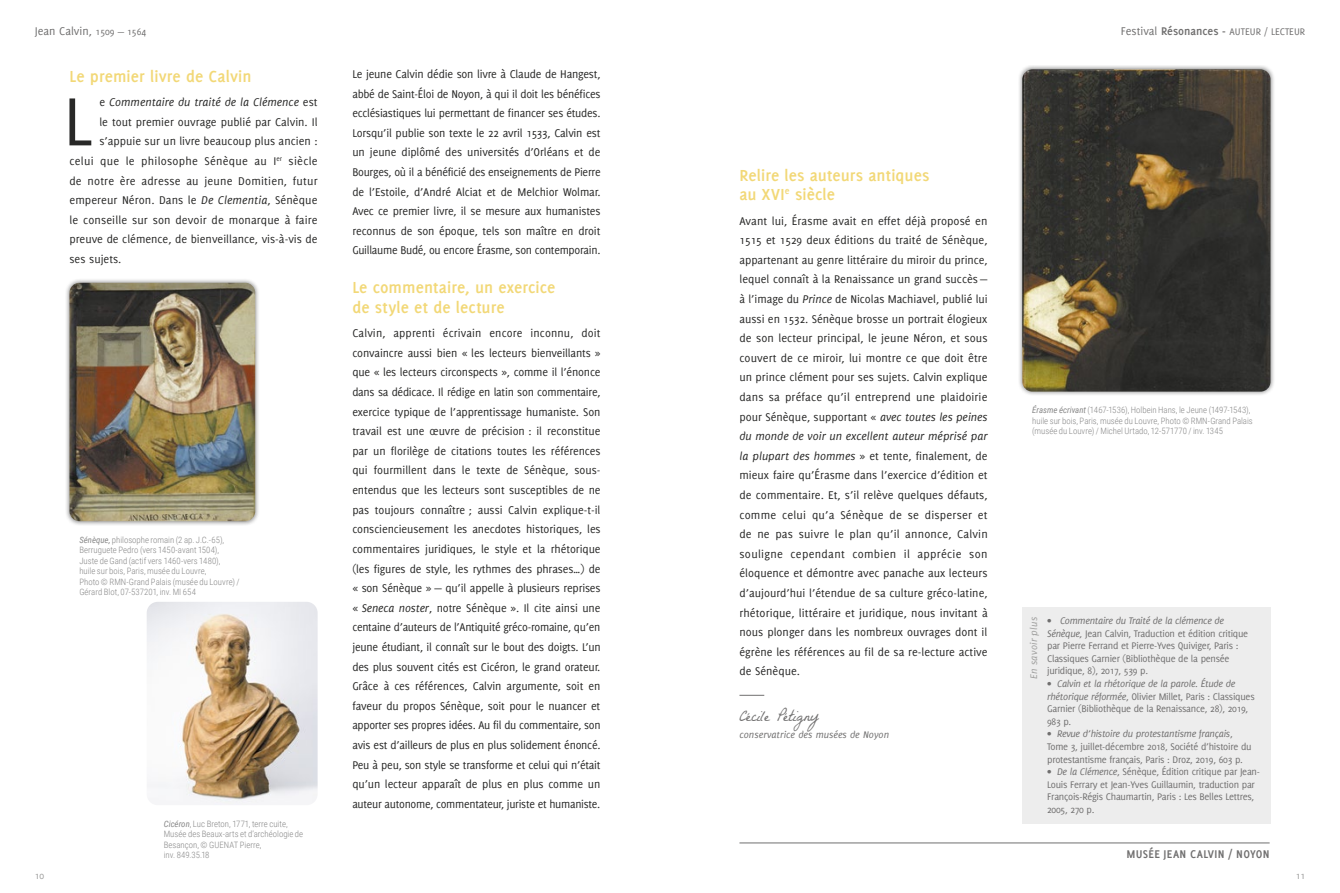
<style>
.page{position:relative;width:1340px;height:893px;background:#fff}
.page>*{position:absolute;margin:0;border:0;box-sizing:border-box;transform-origin:0 0}
.t1{font:74.55px "Delicious";color:#282827}
.t2{font:700 17.5px/19.2px "Delicious";letter-spacing:.005em;color:#f2d877}
.t3{font:15.75px "La Belle Aurore";color:#706f6f}
.t4{font:12.25px/19.6px "Delicious";color:#282827;text-align:justify}
.t5{font:12.25px "Delicious";letter-spacing:.02em;color:#282827}
.t6{font:italic 12.25px "Delicious";color:#282827}
.t7{font:700 12.25px "Delicious";letter-spacing:.02em;color:#706f6f}
.t8{font:12.25px "Delicious";color:#706f6f}
.t9{font:10.5px/12.6px "Delicious";letter-spacing:-.025em;color:#706f6f}
.t10{font:10.5px "Delicious";color:#706f6f}
.t11{font:italic 10.5px "Delicious";color:#706f6f}
.t12{font:italic 10.5px "Delicious";letter-spacing:.02em;color:#9d9d9c}
.t13{font:10.5px "Delicious";color:#9d9d9c}
.t14{font:300 8.75px/10.5px "Roboto Condensed";color:#878787}
.s1{font-size:10.5px}
.s2{font-size:12.25px}
.s3{font-weight:700;font-size:12.25px}
.s4{font-style:normal}
.s5{font-style:italic}
.s6{font-weight:400;font-style:italic}
</style>
<div class="page">
<img style="left:147px;top:602px;width:170px;height:203px">
<div style="left:1017px;top:65px;width:258px;height:332px;background:#000;opacity:.5"></div>
<img style="left:1022px;top:69px;width:248px;height:323px">
<div style="left:65px;top:278px;width:195px;height:248px;background:#000;opacity:.5"></div>
<img style="left:69px;top:283px;width:186px;height:238px">
<svg style="left:739px;top:695px;width:25px;height:1px"></svg>
<hr style="left:739px;top:842px;width:530px;height:1px;background:#706f6f">
<div style="left:1022px;top:607px;width:248px;height:216px;background:#ededed"></div>
<p class="t8" style="left:35px;top:24px;width:113px">Jean Calvin, <span class="s1">1509 — 1564</span></p>
<p class="t10" style="left:1120px;top:25px;width:186px"><span class="s2">Festival</span> <span class="s3">Résonances -</span> AUTEUR / LECTEUR</p>
<h2 class="t2" style="left:69px;top:66px;width:184px">Le premier livre de Calvin</h2>
<h1 class="t1" style="left:63px;top:79px;width:30px">L</h1>
<p class="t6" style="left:99px;top:95px;width:220px"><span class="s4">e</span> Commentaire du traité de la Clémence <span class="s4">est</span></p>
<p class="t4" style="left:99px;top:112px;width:220px">le tout premier ouvrage publié par Calvin. Il</p>
<p class="t4" style="left:99px;top:131px;width:220px">s’appuie sur un livre beaucoup plus ancien :</p>
<p class="t5" style="left:69px;top:154px;width:250px">celui que le philosophe Sénèque au I<sup>er</sup> siècle</p>
<p class="t4" style="left:69px;top:171px;width:250px">de notre ère adresse au jeune Domitien, futur</p>
<p class="t4" style="left:69px;top:190px;width:250px">empereur Néron. Dans le <span class="s5">De Clementia</span>, Sénèque</p>
<p class="t4" style="left:69px;top:210px;width:250px">le conseille sur son devoir de monarque à faire</p>
<p class="t4" style="left:69px;top:229px;width:250px">preuve de clémence, de bienveillance, vis-à-vis de</p>
<p class="t4" style="left:69px;top:249px;width:53px">ses sujets.</p>
<p class="t14" style="left:79px;top:534px;width:162px"><span class="s6">Sénèque,</span> philosophe romain (2 ap. J.C.-65), Berruguete Pedro (vers 1450-avant 1504), Juste de Gand (actif vers 1460-vers 1480),<br>huile sur bois, Paris, musée du Louvre,<br>Photo © RMN-Grand Palais (musée du Louvre) / Gérard Blot, 07-537201, inv. MI 654</p>
<p class="t13" style="left:35px;top:870px;width:11px">10</p>
<p class="t14" style="left:164px;top:818px;width:141px"><span class="s6">Cicéron</span>, Luc Breton, 1771, terre cuite,<br>Musée des Beaux-arts et d’archéologie de<br>Besançon, © GUENAT Pierre,<br>inv. 849.35.18</p>
<p class="t4" style="left:352px;top:64px;width:250px">Le jeune Calvin dédie son livre à Claude de Hangest, abbé de Saint-Éloi de Noyon, à qui il doit les bénéfices ecclésiastiques lui permettant de financer ses études.<br>Lorsqu’il publie son texte le 22 avril 1533, Calvin est un jeune diplômé des universités d’Orléans et de Bourges, où il a bénéficié des enseignements de Pierre de l’Estoile, d’André Alciat et de Melchior Wolmar.<br>Avec ce premier livre, il se mesure aux humanistes reconnus de son époque, tels son maître en droit Guillaume Budé, ou encore Érasme, son contemporain.</p>
<h2 class="t2" style="left:352px;top:278px;width:204px">Le commentaire, un exercice de style et de lecture</h2>
<p class="t4" style="left:352px;top:323px;width:250px">Calvin, apprenti écrivain encore inconnu, doit convaincre aussi bien « les lecteurs bienveillants » que « les lecteurs circonspects », comme il l’énonce dans sa dédicace. Il rédige en latin son commentaire, exercice typique de l’apprentissage humaniste. Son travail est une œuvre de précision : il reconstitue par un florilège de citations toutes les références qui fourmillent dans le texte de Sénèque, sous&shy;entendus que les lecteurs sont susceptibles de ne pas toujours connaître ; aussi Calvin explique-t-il consciencieusement les anecdotes historiques, les commentaires juridiques, le style et la rhétorique (les figures de style, les rythmes des phrases…) de « son Sénèque » — qu’il appelle à plusieurs reprises « <span class="s5">Seneca noster</span>, notre Sénèque ». Il cite ainsi une centaine d’auteurs de l’Antiquité gréco-romaine, qu’en jeune étudiant, il connaît sur le bout des doigts. L’un des plus souvent cités est Cicéron, le grand orateur.<br>Grâce à ces références, Calvin argumente, soit en faveur du propos Sénèque, soit pour le nuancer et apporter ses propres idées. Au fil du commentaire, son avis est d’ailleurs de plus en plus solidement énoncé.<br>Peu à peu, son style se transforme et celui qui n’était qu’un lecteur apparaît de plus en plus comme un auteur autonome, commentateur, juriste et humaniste.</p>
<h2 class="t2" style="left:739px;top:165px;width:191px">Relire les auteurs antiques au XVI<sup>e</sup> siècle</h2>
<p class="t4" style="left:739px;top:211px;width:250px">Avant lui, Érasme avait en effet déjà proposé en 1515 et 1529 deux éditions du traité de Sénèque, appartenant au genre littéraire du miroir du prince, lequel connaît à la Renaissance un grand succès — à l’image du <span class="s5">Prince</span> de Nicolas Machiavel, publié lui aussi en 1532. Sénèque brosse un portrait élogieux de son lecteur principal, le jeune Néron, et sous couvert de ce miroir, lui montre ce que doit être un prince clément pour ses sujets. Calvin explique dans sa préface qu’il entreprend une plaidoirie pour Sénèque, supportant <span class="s5">« avec toutes les peines du monde de voir un excellent auteur méprisé par la plupart des hommes »</span> et tente, finalement, de mieux faire qu’Érasme dans l’exercice d’édition et de commentaire. Et, s’il relève quelques défauts, comme celui qu’a Sénèque de se disperser et de ne pas suivre le plan qu’il annonce, Calvin souligne cependant combien il apprécie son éloquence et démontre avec panache aux lecteurs d’aujourd’hui l’étendue de sa culture gréco-latine, rhétorique, littéraire et juridique, nous invitant à nous plonger dans les nombreux ouvrages dont il égrène les références au fil de sa re-lecture active de Sénèque.</p>
<p class="t3" style="left:739px;top:706px;width:81px">Cécile Pétigny</p>
<p class="t11" style="left:739px;top:729px;width:151px">conservatrice des musées de Noyon</p>
<p class="t14" style="left:1032px;top:405px;width:222px"><span class="s6">Érasme écrivant</span> (1467-1536), Holbein Hans, le Jeune (1497-1543), huile sur bois, Paris, musée du Louvre, Photo © RMN-Grand Palais (musée du Louvre) / Michel Urtado, 12-571770 / inv. 1345</p>
<p class="t12" style="left:1027px;top:679px;width:63px;rotate:-90deg">En savoir plus</p>
<p class="t9" style="left:1047px;top:614px;width:202px">• <span class="s5">Commentaire du Traité de la clémence de Sénèque,</span> Jean Calvin, Traduction et édition critique par Pierre Ferrand et Pierre-Yves Quiviger, Paris :<br>Classiques Garnier (Bibliothèque de la pensée juridique, 8), 2017, 539 p.</p>
<p class="t9" style="left:1047px;top:677px;width:209px">• <span class="s5">Calvin et la rhétorique de la parole. Étude de rhétorique réformée</span>, Olivier Millet, Paris : Classiques Garnier (Bibliothèque de la Renaissance, 28), 2019, 983 p.</p>
<p class="t9" style="left:1047px;top:727px;width:206px">• <span class="s5">Revue d’histoire du protestantisme français</span>,<br>Tome 3, juillet-décembre 2018, Société d’histoire du protestantisme français, Paris : Droz, 2019, 603 p.</p>
<p class="t9" style="left:1047px;top:765px;width:214px">• <span class="s5">De la Clémence</span>, Sénèque, Édition critique par Jean-Louis Ferrary et Jean-Yves Guillaumin, traduction par François-Régis Chaumartin, Paris : Les Belles Lettres, 2005, 270 p.</p>
<p class="t7" style="left:1126px;top:847px;width:144px">MUSÉE JEAN CALVIN / NOYON</p>
<p class="t13" style="left:1295px;top:870px;width:11px">11</p>
</div>
